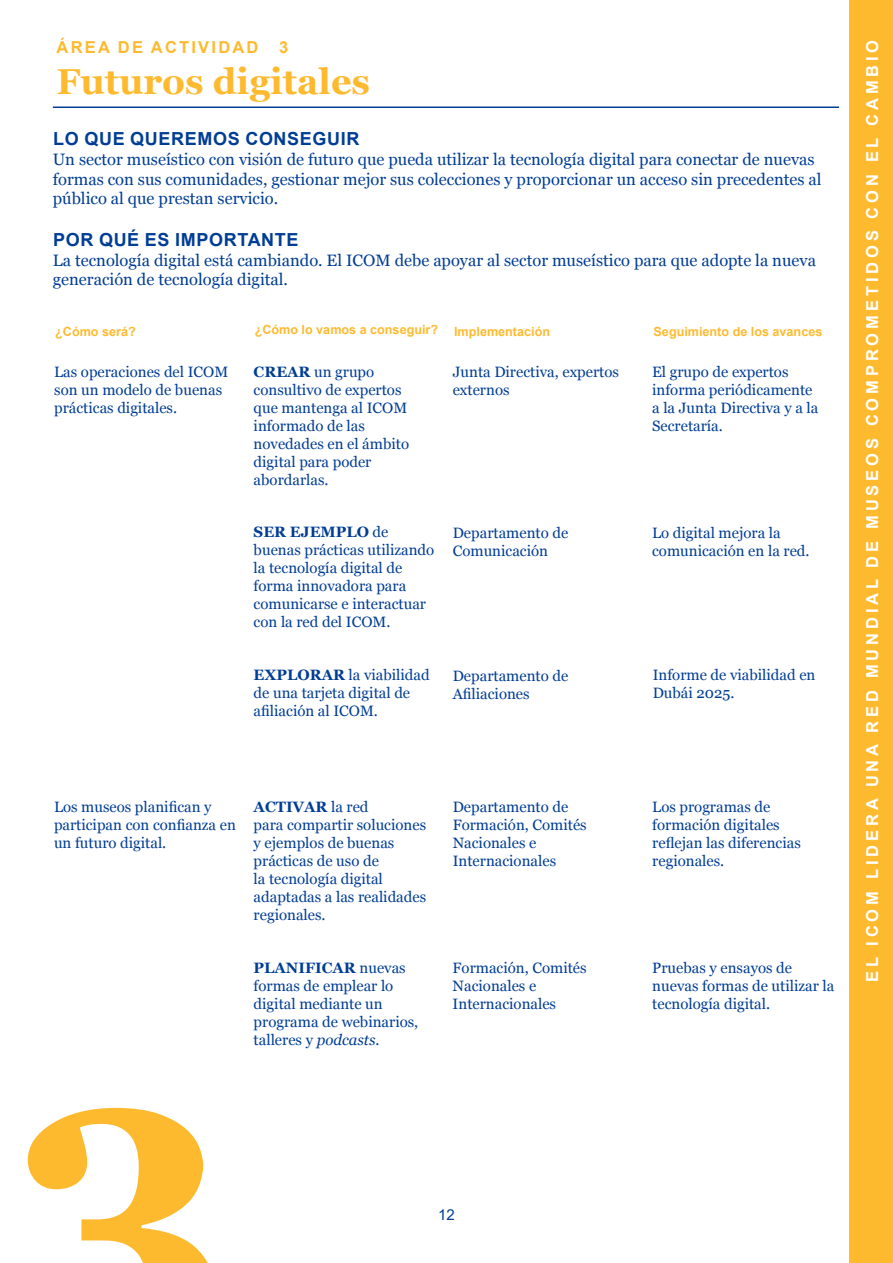
<style>
.page{position:relative;width:893px;height:1263px;background:#fff}
.page>*{position:absolute;margin:0;border:0;box-sizing:border-box;transform-origin:0 0}
.t1{font:700 356.7px "Georgia";color:#feba2f}
.t2{font:700 36px "Georgia";color:#feba2f}
.t3{font:700 18px "Arial";letter-spacing:.035em;color:#003d94}
.t4{font:16.5px/19.8px "Georgia";color:#003d94}
.t5{font:700 16.5px "Arial";letter-spacing:.235em;color:#fff}
.t6{font:700 16.5px "Arial";letter-spacing:.135em;color:#feba2f}
.t7{font:15px/18px "Georgia";color:#003d94}
.t8{font:700 15px "Georgia";color:#003d94}
.t9{font:15px "Arial";color:#003d94}
.t10{font:700 12.6px "Arial";color:#feba2f}
.s1{font-weight:700}
.s2{font-weight:400}
.s3{font-style:italic}
</style>
<div class="page">
<hr style="left:53px;top:107px;width:786px;height:1px;background:#003d94">
<div style="left:850px;top:1px;width:43px;height:1262px;background:#feba2f"></div>
<p class="t6" style="left:57px;top:36px;width:203px">ÁREA DE ACTIVIDAD</p>
<p class="t6" style="left:279px;top:36px;width:11px">3</p>
<p class="t2" style="left:56px;top:54px;width:315px">Futuros digitales</p>
<p class="t3" style="left:53px;top:126px;width:308px">LO QUE QUEREMOS CONSEGUIR</p>
<p class="t4" style="left:53px;top:148px;width:770px">Un sector museístico con visión de futuro que pueda utilizar la tecnología digital para conectar de nuevas formas con sus comunidades, gestionar mejor sus colecciones y proporcionar un acceso sin precedentes al público al que prestan servicio.</p>
<p class="t3" style="left:53px;top:227px;width:247px">POR QUÉ ES IMPORTANTE</p>
<p class="t4" style="left:53px;top:249px;width:765px">La tecnología digital está cambiando. El ICOM debe apoyar al sector museístico para que adopte la nueva generación de tecnología digital.</p>
<p class="t10" style="left:55px;top:323px;width:82px">¿Cómo será?</p>
<p class="t10" style="left:255px;top:321px;width:185px">¿Cómo lo vamos a conseguir?</p>
<p class="t10" style="left:454px;top:323px;width:97px">Implementación</p>
<p class="t10" style="left:654px;top:323px;width:170px">Seguimiento de los avances</p>
<p class="t7" style="left:54px;top:362px;width:176px">Las operaciones del ICOM son un modelo de buenas prácticas digitales.</p>
<p class="t7" style="left:254px;top:362px;width:157px"><span class="s1">CREAR</span> un grupo consultivo de expertos que mantenga al ICOM informado de las novedades en el ámbito digital para poder abordarlas.</p>
<p class="t7" style="left:453px;top:362px;width:168px">Junta Directiva, expertos externos</p>
<p class="t7" style="left:652px;top:362px;width:168px">El grupo de expertos informa periódicamente a la Junta Directiva y a la<br>Secretaría.</p>
<p class="t7" style="left:254px;top:522px;width:182px"><span class="s1">SER EJEMPLO</span> de buenas prácticas utilizando la tecnología digital de forma innovadora para comunicarse e interactuar con la red del ICOM.</p>
<p class="t7" style="left:254px;top:665px;width:178px"><span class="s1">EXPLORAR</span> la viabilidad de una tarjeta digital de afiliación al ICOM.</p>
<p class="t7" style="left:453px;top:523px;width:117px">Departamento de<br>Comunicación</p>
<p class="t7" style="left:652px;top:523px;width:159px">Lo digital mejora la comunicación en la red.</p>
<p class="t7" style="left:453px;top:666px;width:117px">Departamento de<br>Afiliaciones</p>
<p class="t7" style="left:653px;top:665px;width:164px">Informe de viabilidad en<br>Dubái 2025.</p>
<p class="t7" style="left:54px;top:797px;width:183px">Los museos planifican y participan con confianza en un futuro digital.</p>
<p class="t8" style="left:254px;top:795px;width:116px">ACTIVAR <span class="s2">la red</span></p>
<p class="t7" style="left:254px;top:815px;width:174px">para compartir soluciones y ejemplos de buenas prácticas de uso de<br>la tecnología digital adaptadas a las realidades regionales.</p>
<p class="t7" style="left:254px;top:958px;width:166px"><span class="s1">PLANIFICAR</span> nuevas formas de emplear lo digital mediante un programa de webinarios, talleres y <span class="s3">podcasts</span>.</p>
<p class="t7" style="left:453px;top:797px;width:136px">Departamento de<br>Formación, Comités<br>Nacionales e<br>Internacionales</p>
<p class="t7" style="left:652px;top:797px;width:150px">Los programas de formación digitales reflejan las diferencias regionales.</p>
<p class="t7" style="left:453px;top:958px;width:136px">Formación, Comités<br>Nacionales e<br>Internacionales</p>
<p class="t7" style="left:652px;top:958px;width:184px">Pruebas y ensayos de nuevas formas de utilizar la tecnología digital.</p>
<p class="t1" style="left:9px;top:909px;width:224px">3</p>
<p class="t9" style="left:438px;top:1204px;width:18px">12</p>
<p class="t5" style="left:861px;top:982px;width:944px;rotate:-90deg">EL ICOM LIDERA UNA RED MUNDIAL DE MUSEOS COMPROMETIDOS CON EL CAMBIO</p>
</div>
